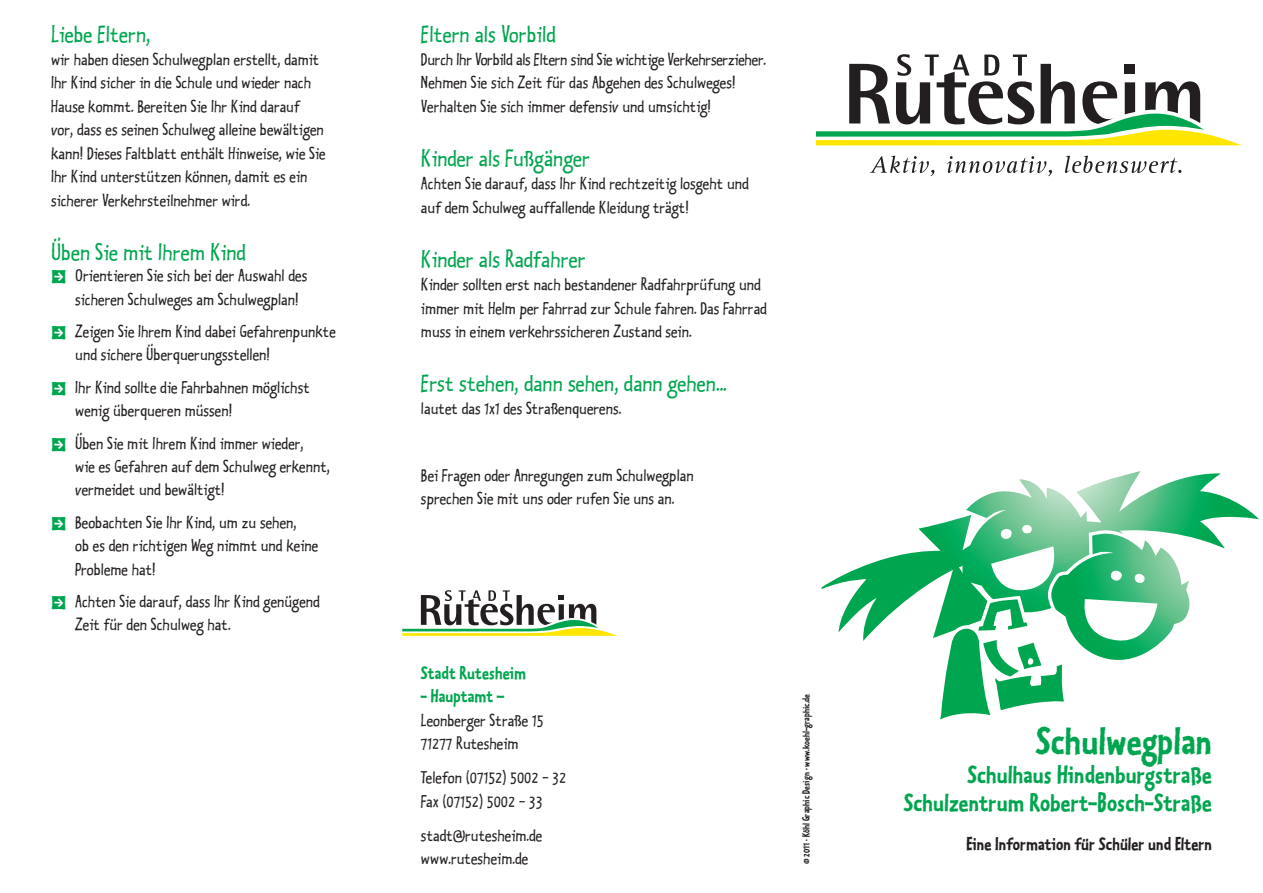
<style>
.page{position:relative;width:1263px;height:893px;background:#fff}
.page>*{position:absolute;margin:0;border:0;box-sizing:border-box;transform-origin:0 0}
.t1{font:42px "Kosmik Bold One";color:#00a54f}
.t2{font:27px "Kosmik Plain One";color:#00a54f}
.t3{font:27px/28.5px "Kosmik Bold One";color:#00a54f;text-align:right}
.t4{font:19.5px/23.4px "Kosmik Plain One";color:#231f20}
.t5{font:19.5px "Kosmik Bold One";color:#231f20}
.t6{font:19.5px "Kosmik Bold One";color:#00a54f}
.t7{font:10.5px "Kosmik Bold One";color:#231f20}
.s1{font-family:"Kosmik Glyphs";font-size:27px;color:#00a54f}
</style>
<div class="page">
<svg style="left:821px;top:471px;width:438px;height:170px"></svg>
<svg style="left:935px;top:525px;width:260px;height:195px"></svg>
<svg style="left:1027px;top:658px;width:6px;height:7px"></svg>
<svg style="left:870px;top:156px;width:64px;height:20px"></svg>
<svg style="left:947px;top:156px;width:105px;height:20px"></svg>
<svg style="left:1065px;top:156px;width:116px;height:17px"></svg>
<svg style="left:816px;top:54px;width:425px;height:91px"></svg>
<svg style="left:402px;top:590px;width:215px;height:46px"></svg>
<h2 class="t2" style="left:51px;top:17px;width:101px">Liebe Eltern,</h2>
<p class="t4" style="left:51px;top:47px;width:276px">wir haben diesen Schulwegplan erstellt, damit Ihr Kind sicher in die Schule und wieder nach Hause kommt. Bereiten Sie Ihr Kind darauf vor, dass es seinen Schulweg alleine bewältigen kann! Dieses Faltblatt enthält Hinweise, wie Sie Ihr Kind unterstützen können, damit es ein sicherer Verkehrsteilnehmer wird.</p>
<h2 class="t2" style="left:51px;top:235px;width:196px">Üben Sie mit Ihrem Kind</h2>
<p class="t4" style="left:75px;top:263px;width:234px;text-indent:-24px"><span class="s1">2</span> Orientieren Sie sich bei der Auswahl des sicheren Schulweges am Schulwegplan!</p>
<p class="t4" style="left:75px;top:319px;width:262px;text-indent:-24px"><span class="s1">2</span> Zeigen Sie Ihrem Kind dabei Gefahrenpunkte und sichere Überquerungsstellen!</p>
<p class="t4" style="left:75px;top:375px;width:236px;text-indent:-24px"><span class="s1">2</span> Ihr Kind sollte die Fahrbahnen möglichst wenig überqueren müssen!</p>
<p class="t4" style="left:75px;top:431px;width:256px;text-indent:-24px"><span class="s1">2</span> Üben Sie mit Ihrem Kind immer wieder,<br>wie es Gefahren auf dem Schulweg erkennt, vermeidet und bewältigt!</p>
<p class="t4" style="left:75px;top:510px;width:245px;text-indent:-24px"><span class="s1">2</span> Beobachten Sie Ihr Kind, um zu sehen,<br>ob es den richtigen Weg nimmt und keine<br>Probleme hat!</p>
<p class="t4" style="left:75px;top:589px;width:246px;text-indent:-24px"><span class="s1">2</span> Achten Sie darauf, dass Ihr Kind genügend<br>Zeit für den Schulweg hat.</p>
<h2 class="t2" style="left:421px;top:17px;width:136px">Eltern als Vorbild</h2>
<p class="t4" style="left:421px;top:47px;width:346px">Durch Ihr Vorbild als Eltern sind Sie wichtige Verkehrserzieher.<br>Nehmen Sie sich Zeit für das Abgehen des Schulweges!<br>Verhalten Sie sich immer defensiv und umsichtig!</p>
<h2 class="t2" style="left:421px;top:141px;width:170px">Kinder als Fußgänger</h2>
<p class="t4" style="left:421px;top:172px;width:330px">Achten Sie darauf, dass Ihr Kind rechtzeitig losgeht und auf dem Schulweg auffallende Kleidung trägt!</p>
<h2 class="t2" style="left:421px;top:242px;width:166px">Kinder als Radfahrer</h2>
<p class="t4" style="left:421px;top:272px;width:348px">Kinder sollten erst nach bestandener Radfahrprüfung und immer mit Helm per Fahrrad zur Schule fahren. Das Fahrrad muss in einem verkehrssicheren Zustand sein.</p>
<h2 class="t2" style="left:421px;top:366px;width:307px">Erst stehen, dann sehen, dann gehen...</h2>
<p class="t4" style="left:421px;top:397px;width:202px">lautet das 1x1 des Straßenquerens.</p>
<p class="t4" style="left:421px;top:463px;width:274px">Bei Fragen oder Anregungen zum Schulwegplan sprechen Sie mit uns oder rufen Sie uns an.</p>
<p class="t6" style="left:421px;top:660px;width:107px">Stadt Rutesheim</p>
<p class="t6" style="left:421px;top:683px;width:85px">- Hauptamt –</p>
<p class="t4" style="left:421px;top:708px;width:124px">Leonberger Straße 15<br>71277 Rutesheim</p>
<p class="t4" style="left:421px;top:765px;width:147px">Telefon (07152) 5002 - 32<br>Fax (07152) 5002 - 33</p>
<p class="t4" style="left:421px;top:823px;width:123px">stadt@rutesheim.de www.rutesheim.de</p>
<p class="t7" style="left:799px;top:864px;width:172px;rotate:-90deg">© 2011 · Köhl Graphic Design · www.koehl-graphic.de</p>
<h1 class="t1" style="left:1036px;top:713px;width:178px">Schulwegplan</h1>
<h2 class="t3" style="left:904px;top:760px;width:310px">Schulhaus Hindenburgstraße<br>Schulzentrum Robert-Bosch-Straße</h2>
<p class="t5" style="left:966px;top:831px;width:247px">Eine Information für Schüler und Eltern</p>
</div>
